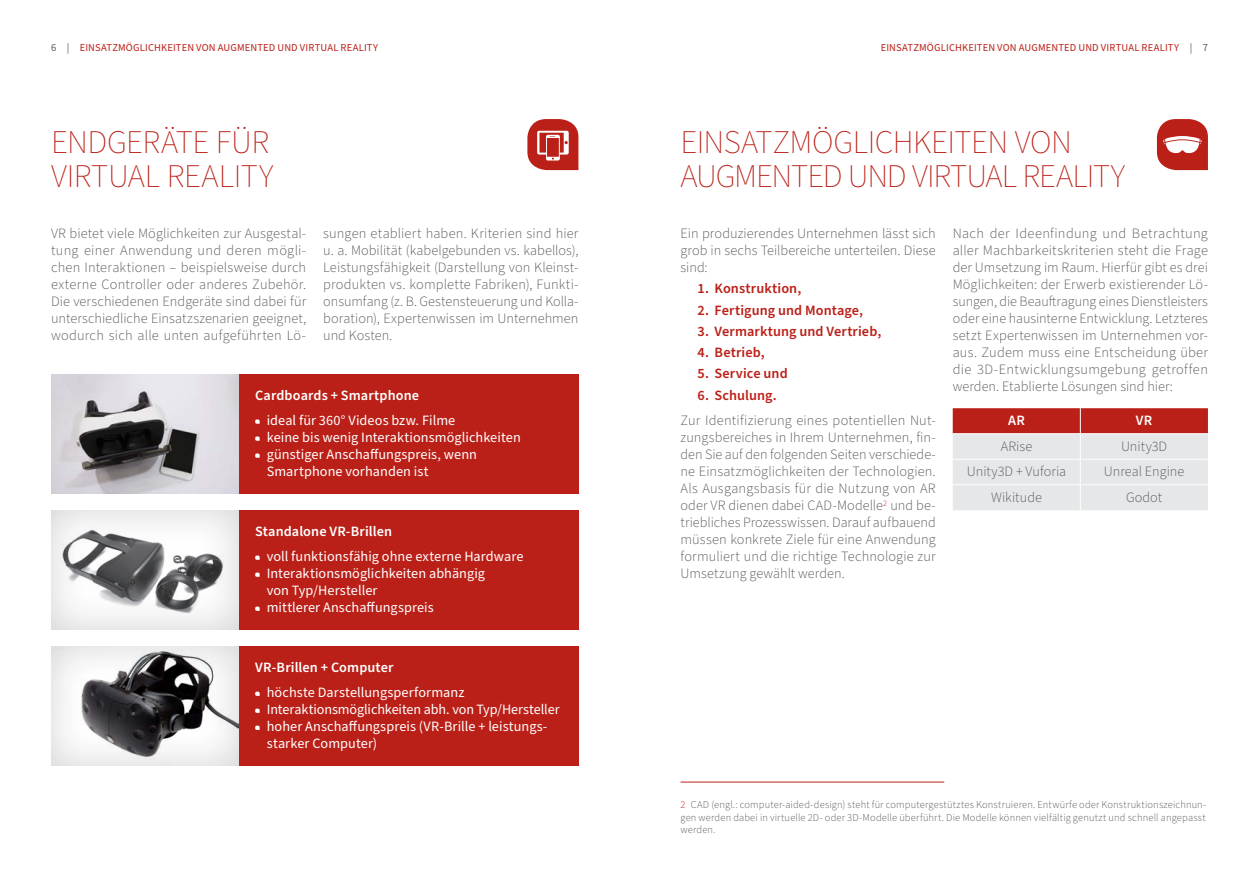
<style>
.page{position:relative;width:1259px;height:893px;background:#fff}
.page>*{position:absolute;margin:0;border:0;box-sizing:border-box;transform-origin:0 0}
.t1{font:200 33px/34px "Source Sans Pro";letter-spacing:-.02em;color:#bb2018}
.t2{font:300 14.25px/17px "Source Sans Pro";letter-spacing:.005em;color:#57585a;text-align:justify}
.t3{font:14.25px/17px "Source Sans Pro";letter-spacing:.005em;color:#fff}
.t4{font:600 14.25px "Source Sans Pro";letter-spacing:.005em;color:#bb2018}
.t5{font:600 14.25px "Source Sans Pro";letter-spacing:.005em;color:#fff}
.t6{font:300 10.5px/12.8px "Source Sans Pro";letter-spacing:.015em;color:#57585a;text-align:justify}
.t7{font:10.5px "Source Sans Pro";letter-spacing:.015em;color:#bb2018}
.s1{color:#57585a}
.s2{color:#bb2018}
</style>
<div class="page">
<div style="left:238px;top:374px;width:340px;height:119px;background:#bb2018"></div>
<svg style="left:255px;top:419px;width:5px;height:5px"></svg>
<svg style="left:255px;top:436px;width:5px;height:5px"></svg>
<svg style="left:255px;top:453px;width:5px;height:5px"></svg>
<div style="left:238px;top:510px;width:340px;height:119px;background:#bb2018"></div>
<svg style="left:255px;top:556px;width:5px;height:4px"></svg>
<svg style="left:255px;top:573px;width:5px;height:4px"></svg>
<svg style="left:255px;top:607px;width:5px;height:4px"></svg>
<div style="left:238px;top:646px;width:340px;height:119px;background:#bb2018"></div>
<svg style="left:255px;top:692px;width:5px;height:4px"></svg>
<svg style="left:255px;top:709px;width:5px;height:4px"></svg>
<svg style="left:255px;top:726px;width:5px;height:4px"></svg>
<img style="left:51px;top:374px;width:187px;height:119px">
<svg style="left:952px;top:408px;width:256px;height:102px;background:#dcb8b7"></svg>
<svg style="left:527px;top:119px;width:51px;height:51px"></svg>
<svg style="left:1157px;top:119px;width:51px;height:51px"></svg>
<div style="left:50px;top:509px;width:188px;height:121px;background:#231f20;opacity:.2"></div>
<div style="left:50px;top:645px;width:188px;height:121px;background:#231f20;opacity:.2"></div>
<hr style="left:680px;top:782px;width:264px;height:1px;background:#bb2018">
<p class="t7" style="left:51px;top:41px;width:329px"><span class="s1">6 |</span> EINSATZMÖGLICHKEITEN VON AUGMENTED UND VIRTUAL REALITY</p>
<p class="t7" style="left:881px;top:41px;width:329px">EINSATZMÖGLICHKEITEN VON AUGMENTED UND VIRTUAL REALITY <span class="s1">| 7</span></p>
<h1 class="t1" style="left:51px;top:126px;width:224px">ENDGERÄTE FÜR<br>VIRTUAL REALITY</h1>
<p class="t2" style="left:51px;top:225px;width:257px">VR bietet viele Möglichkeiten zur Ausgestal&shy;tung einer Anwendung und deren mögli&shy;chen Interaktionen – beispielsweise durch externe Controller oder anderes Zubehör.<br>Die verschiedenen Endgeräte sind dabei für unterschiedliche Einsatzszenarien geeignet, wodurch sich alle unten aufgeführten Lö-</p>
<p class="t2" style="left:323px;top:225px;width:257px">sungen etabliert haben. Kriterien sind hier u. a. Mobilität (kabelgebunden vs. kabellos), Leistungsfähigkeit (Darstellung von Kleinst&shy;produkten vs. komplette Fabriken), Funkti&shy;onsumfang (z. B. Gestensteuerung und Kolla&shy;boration), Expertenwissen im Unternehmen und Kosten.</p>
<p class="t5" style="left:255px;top:385px;width:165px">Cardboards + Smartphone</p>
<p class="t3" style="left:267px;top:412px;width:255px">ideal für 360° Videos bzw. Filme<br>keine bis wenig Interaktionsmöglichkeiten günstiger Anschaffungspreis, wenn Smartphone vorhanden ist</p>
<p class="t5" style="left:255px;top:521px;width:138px">Standalone VR-Brillen</p>
<p class="t3" style="left:267px;top:549px;width:258px">voll funktionsfähig ohne externe Hardware Interaktionsmöglichkeiten abhängig<br>von Typ/Hersteller<br>mittlerer Anschaffungspreis</p>
<p class="t5" style="left:255px;top:658px;width:140px">VR-Brillen + Computer</p>
<p class="t3" style="left:267px;top:685px;width:294px">höchste Darstellungsperformanz Interaktionsmöglichkeiten abh. von Typ/Hersteller hoher Anschaffungspreis (VR-Brille + leistungs&shy;starker Computer)</p>
<h1 class="t1" style="left:680px;top:126px;width:446px">EINSATZMÖGLICHKEITEN VON<br>AUGMENTED UND VIRTUAL REALITY</h1>
<p class="t2" style="left:680px;top:225px;width:257px">Ein produzierendes Unternehmen lässt sich grob in sechs Teilbereiche unterteilen. Diese sind:</p>
<p class="t4" style="left:697px;top:279px;width:105px">1. Konstruktion,</p>
<p class="t4" style="left:697px;top:300px;width:167px">2. Fertigung und Montage,</p>
<p class="t4" style="left:697px;top:322px;width:185px">3. Vermarktung und Vertrieb,</p>
<p class="t4" style="left:697px;top:343px;width:69px">4. Betrieb,</p>
<p class="t4" style="left:697px;top:364px;width:92px">5. Service und</p>
<p class="t4" style="left:697px;top:385px;width:81px">6. Schulung.</p>
<p class="t2" style="left:680px;top:412px;width:257px">Zur Identifizierung eines potentiellen Nut&shy;zungsbereiches in Ihrem Unternehmen, fin&shy;den Sie auf den folgenden Seiten verschiede&shy;ne Einsatzmöglichkeiten der Technologien.<br>Als Ausgangsbasis für die Nutzung von AR oder VR dienen dabei CAD-Modelle<sup>2</sup> und be&shy;triebliches Prozesswissen. Darauf aufbauend müssen konkrete Ziele für eine Anwendung formuliert und die richtige Technologie zur Umsetzung gewählt werden.</p>
<p class="t2" style="left:952px;top:225px;width:257px">Nach der Ideenfindung und Betrachtung aller Machbarkeitskriterien steht die Frage der Umsetzung im Raum. Hierfür gibt es drei Möglichkeiten: der Erwerb existierender Lö&shy;sungen, die Beauftragung eines Dienstleisters oder eine hausinterne Entwicklung. Letzteres setzt Expertenwissen im Unternehmen vor&shy;aus. Zudem muss eine Entscheidung über die 3D-Entwicklungsumgebung getroffen werden. Etablierte Lösungen sind hier:</p>
<p class="t5" style="left:1008px;top:411px;width:18px">AR</p>
<p class="t5" style="left:1136px;top:411px;width:18px">VR</p>
<p class="t2" style="left:1000px;top:438px;width:33px">ARise</p>
<p class="t2" style="left:1121px;top:438px;width:48px">Unity3D</p>
<p class="t2" style="left:967px;top:464px;width:101px">Unity3D + Vuforia</p>
<p class="t2" style="left:1104px;top:464px;width:82px">Unreal Engine</p>
<p class="t2" style="left:991px;top:489px;width:52px">Wikitude</p>
<p class="t2" style="left:1126px;top:489px;width:38px">Godot</p>
<p class="t6" style="left:680px;top:798px;width:527px"><span class="s2">2</span> CAD (engl.: computer-aided-design) steht für computergestütztes Konstruieren. Entwürfe oder Konstruktionszeichnun&shy;gen werden dabei in virtuelle 2D- oder 3D-Modelle überführt. Die Modelle können vielfältig genutzt und schnell angepasst werden.</p>
</div>
